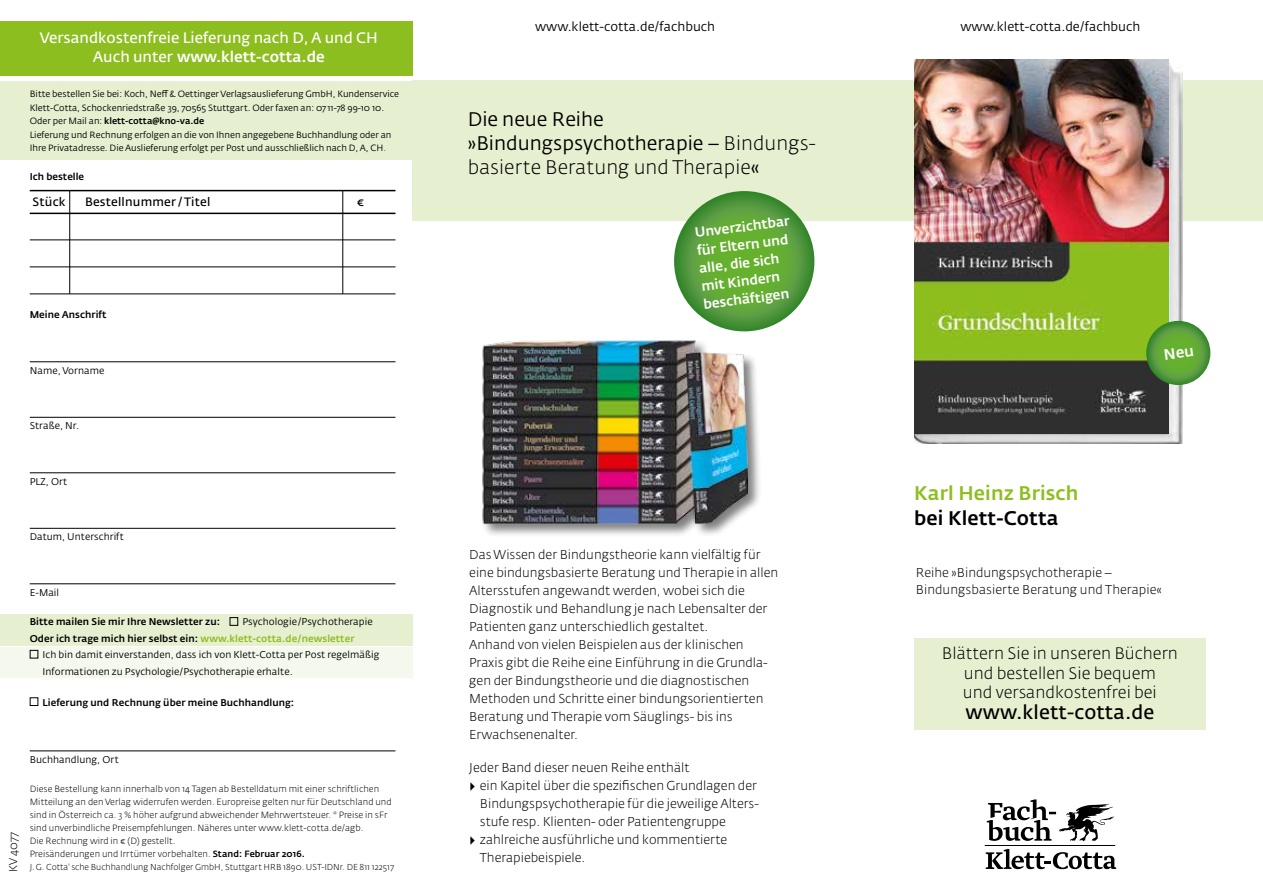
<style>
.page{position:relative;width:1263px;height:893px;background:#fff}
.page>*{position:absolute;margin:0;border:0;box-sizing:border-box;transform-origin:0 0}
.t1{font:19.5px/24px "Fedra Sans Alt Std";color:#000}
.t2{font:600 19.5px "Fedra Sans Alt Std";letter-spacing:.005em;color:#000}
.t3{font:500 19.5px "Fedra Sans Alt Std";letter-spacing:.005em;color:#8dbe1f}
.t4{font:500 19.5px "Fedra Sans Alt Std";letter-spacing:.005em;color:#000}
.t5{font:300 16.5px/19.5px "Fedra Sans Alt Std";color:#000;text-align:center}
.t6{font:600 15px/19.5px "Fedra Sans Alt Std";color:#fff;text-align:center}
.t7{font:500 13.5px/18px "Fedra Sans Alt Std";color:#fff}
.t8{font:300 12.75px/18px "Fedra Sans Alt Std";color:#000}
.t9{font:12.75px "Fedra Sans Alt Std";color:#000}
.t10{font:600 12px "Fedra Sans Alt Std";letter-spacing:.015em;color:#000}
.t11{font:300 11.25px "Fedra Sans Alt Std";letter-spacing:.005em;color:#000}
.t12{font:500 9.75px/16.5px "Fedra Sans Alt Std";letter-spacing:.005em;color:#000}
.t13{font:9.75px/16.5px "Fedra Sans Alt Std";letter-spacing:.005em;color:#000}
.t14{font:300 9px/13px "Fedra Sans Alt Std";letter-spacing:.005em;color:#000}
.t15{font:9px/13.5px "Fedra Sans Alt Std";color:#000}
.t16{font:300 8.55px "Fedra Sans Alt Std";color:#000}
.s1{font-weight:500}
.s2{font-weight:300}
.s3{font-weight:400}
.s4{color:#8dbe1f}
</style>
<div class="page">
<div style="left:412px;top:81px;width:851px;height:140px;background:#e6efcf"></div>
<hr style="left:985px;top:845px;width:130px;height:1px;background:#000">
<svg style="left:987px;top:799px;width:127px;height:42px"></svg>
<svg style="left:986px;top:849px;width:130px;height:20px"></svg>
<div style="left:914px;top:638px;width:291px;height:91px;background:#e6efcf"></div>
<div style="left:0;top:21px;width:412px;height:54px;background:#8dbe1f"></div>
<div style="left:0;top:81px;width:413px;height:78px;background:#e6efcf"></div>
<hr style="left:30px;top:190px;width:365px;height:1px;background:#000">
<hr style="left:30px;top:213px;width:365px;height:1px;background:#000">
<hr style="left:30px;top:240px;width:365px;height:1px;background:#000">
<hr style="left:30px;top:267px;width:365px;height:1px;background:#000">
<hr style="left:30px;top:294px;width:365px;height:1px;background:#000">
<hr style="left:69px;top:190px;width:1px;height:104px;background:#000">
<hr style="left:342px;top:190px;width:1px;height:104px;background:#000">
<hr style="left:30px;top:361px;width:365px;height:1px;background:#000">
<hr style="left:30px;top:417px;width:365px;height:1px;background:#000">
<hr style="left:30px;top:472px;width:365px;height:1px;background:#000">
<hr style="left:30px;top:528px;width:365px;height:1px;background:#000">
<hr style="left:30px;top:583px;width:365px;height:1px;background:#000">
<div style="left:0;top:614px;width:412px;height:32px;background:#e6efcf"></div>
<div style="left:0;top:647px;width:412px;height:31px;background:#f5f9ed"></div>
<div style="left:230px;top:617px;width:8px;height:9px;border:1px solid #000"></div>
<div style="left:30px;top:650px;width:8px;height:8px;border:1px solid #000"></div>
<hr style="left:30px;top:751px;width:365px;height:1px;background:#000">
<div style="left:30px;top:697px;width:8px;height:9px;border:1px solid #000"></div>
<div style="left:482px;top:339px;width:280px;height:199px;background:#000;opacity:.5"></div>
<img style="left:482px;top:340px;width:265px;height:185px">
<svg style="left:674px;top:191px;width:140px;height:140px;background:#57a035"></svg>
<img style="left:914px;top:60px;width:268px;height:383px">
<img style="left:914px;top:60px;width:254px;height:373px">
<svg style="left:1146px;top:321px;width:64px;height:64px;background:#569e36"></svg>
<svg style="left:1165px;top:348px;width:28px;height:12px"></svg>
<p class="t6" style="left:40px;top:28px;width:340px">Versandkostenfreie Lieferung nach D, A und CH<br>Auch unter <span class="s1">www.klett-cotta.de</span></p>
<p class="t15" style="left:30px;top:87px;width:371px">Bitte bestellen Sie bei: Koch, Neff &amp; Oettinger Verlagsauslieferung GmbH, Kundenservice Klett-Cotta, Schockenriedstraße 39, 70565 Stuttgart. Oder faxen an: 07 11-78 99-10 10.<br>Oder per Mail an: <span class="s1">klett-cotta@kno-va.de<br></span>Lieferung und Rechnung erfolgen an die von Ihnen angegebene Buchhandlung oder an Ihre Privatadresse. Die Auslieferung erfolgt per Post und ausschließlich nach D, A, CH<span class="s2">.</span></p>
<p class="t12" style="left:30px;top:169px;width:56px">Ich bestelle</p>
<p class="t10" style="left:33px;top:195px;width:35px">Stück</p>
<p class="t10" style="left:85px;top:195px;width:127px">Bestellnummer /Titel</p>
<p class="t10" style="left:357px;top:195px;width:9px">€</p>
<p class="t12" style="left:30px;top:306px;width:78px">Meine Anschrift</p>
<p class="t13" style="left:30px;top:362px;width:76px">Name, Vorname</p>
<p class="t13" style="left:30px;top:417px;width:51px">Straße, Nr.</p>
<p class="t13" style="left:30px;top:473px;width:39px">PLZ, Ort</p>
<p class="t13" style="left:30px;top:528px;width:95px">Datum, Unterschrift</p>
<p class="t13" style="left:30px;top:584px;width:31px">E-Mail</p>
<p class="t12" style="left:30px;top:614px;width:192px">Bitte mailen Sie mir Ihre Newsletter zu:</p>
<p class="t12" style="left:30px;top:614px;width:344px;text-indent:213px"><span class="s3">Psychologie/Psychotherapie<br></span>Oder ich trage mich hier selbst ein: <span class="s4">www.klett-cotta.de/newsletter</span></p>
<p class="t13" style="left:43px;top:647px;width:339px">Ich bin damit einverstanden, dass ich von Klett-Cotta per Post regelmäßig<br>Informationen zu Psychologie/Psychotherapie erhalte.</p>
<p class="t12" style="left:43px;top:694px;width:253px">Lieferung und Rechnung über meine Buchhandlung:</p>
<p class="t11" style="left:6px;top:872px;width:41px;rotate:-90deg">KV 4077</p>
<p class="t13" style="left:30px;top:751px;width:90px">Buchhandlung, Ort</p>
<p class="t14" style="left:30px;top:782px;width:363px">Diese Bestellung kann innerhalb von 14 Tagen ab Bestelldatum mit einer schriftlichen Mitteilung an den Verlag widerrufen werden. Europreise gelten nur für Deutschland und sind in Österreich ca. 3 % höher aufgrund abweichender Mehrwertsteuer. * Preise in sFr sind unverbindliche Preisempfehlungen. Näheres unter www.klett-cotta.de/agb.<br>Die Rechnung wird in € (D) gestellt.<br>Preisänderungen und Irrtümer vorbehalten. <span class="s1">Stand: Februar 2016.</span></p>
<p class="t16" style="left:30px;top:862px;width:366px">J.G. Cotta' sche Buchhandlung Nachfolger GmbH, Stuttgart HRB 1890. UST-IDNr. DE 811 122517</p>
<p class="t9" style="left:535px;top:19px;width:181px">www.klett-cotta.de/fachbuch</p>
<p class="t9" style="left:960px;top:19px;width:181px">www.klett-cotta.de/fachbuch</p>
<h1 class="t1" style="left:468px;top:107px;width:349px">Die neue Reihe »Bindungspsychotherapie – <span class="s2">Bindungs&shy;basierte Beratung und Therapie</span>«</h1>
<p class="t7" style="left:694px;top:224px;width:97px;rotate:-7deg">Unverzichtbar für Eltern und alle, die sich mit Kindern beschäftigen</p>
<p class="t8" style="left:469px;top:545px;width:311px">Das Wissen der Bindungstheorie kann vielfältig für eine bindungsbasierte Beratung und Therapie in allen Altersstufen angewandt werden, wobei sich die Diagnostik und Behandlung je nach Lebensalter der Patienten ganz unterschiedlich gestaltet.<br>Anhand von vielen Beispielen aus der klinischen Praxis gibt die Reihe eine Einführung in die Grundla&shy;gen der Bindungstheorie und die diagnostischen Methoden und Schritte einer bindungsorientierten Beratung und Therapie vom Säuglings- bis ins Erwachsenenalter.</p>
<p class="t8" style="left:469px;top:758px;width:222px">Jeder Band dieser neuen Reihe enthält</p>
<p class="t8" style="left:469px;top:776px;width:289px">▸ ein Kapitel über die spezifischen Grundlagen der</p>
<p class="t8" style="left:480px;top:794px;width:281px">Bindungspsychotherapie für die jeweilige Alters-</p>
<p class="t8" style="left:480px;top:812px;width:247px">stufe resp. Klienten- oder Patientengruppe</p>
<p class="t8" style="left:469px;top:830px;width:260px">▸ zahlreiche ausführliche und kommentierte</p>
<p class="t8" style="left:480px;top:848px;width:107px">Therapiebeispiele.</p>
<h1 class="t3" style="left:914px;top:481px;width:166px">Karl Heinz Brisch</h1>
<h1 class="t4" style="left:914px;top:506px;width:146px">bei Klett-Cotta</h1>
<p class="t8" style="left:916px;top:564px;width:248px;line-height:17.2px">Reihe »Bindungspsychotherapie –<br>Bindungsbasierte Beratung und Therapie«</p>
<p class="t5" style="left:942px;top:644px;width:237px">Blättern Sie in unseren Büchern und bestellen Sie bequem<br>und versandkostenfrei bei</p>
<h1 class="t2" style="left:965px;top:700px;width:190px">www.klett-cotta.de</h1>
</div>
